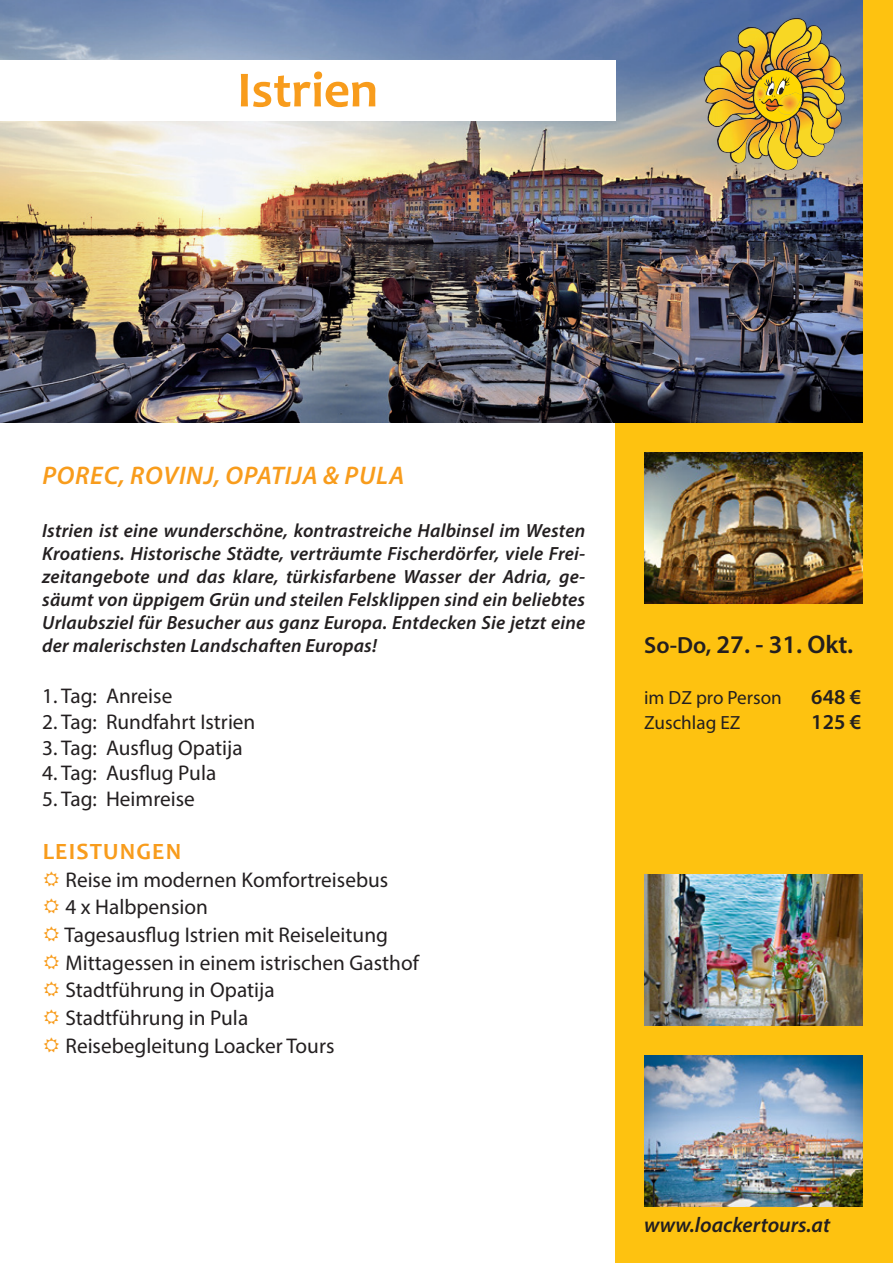
<style>
.page{position:relative;width:893px;height:1263px;background:#fff}
.page>*{position:absolute;margin:0;border:0;box-sizing:border-box;transform-origin:0 0}
.t1{font:700 51.15px "Candara";color:#f89c1c}
.t2{font:italic 600 25.5px "Myriad Pro";letter-spacing:.03em;color:#f89c1c}
.t3{font:600 25.5px "Myriad Pro";color:#231f20}
.t4{font:700 23.4px "Candara";letter-spacing:.05em;color:#f89c1c}
.t5{font:21.3px/27.6px "Myriad Pro";color:#231f20}
.t6{font:italic 600 21.3px "Myriad Pro";color:#231f20}
.t7{font:600 21.3px "Myriad Pro";color:#231f20}
.t8{font:italic 600 19.2px/23px "Myriad Pro";letter-spacing:.01em;color:#231f20;text-align:justify}
.t9{font:19.2px "Myriad Pro";color:#231f20}
.s1{font-size:23.4px}
</style>
<div class="page">
<div style="left:615px;top:0;width:278px;height:1263px;background:#fec210"></div>
<img style="left:0;top:0;width:863px;height:422px">
<div style="left:0;top:60px;width:615px;height:61px;background:#fff"></div>
<img style="left:644px;top:452px;width:219px;height:151px">
<img style="left:644px;top:1056px;width:219px;height:151px">
<img style="left:644px;top:875px;width:219px;height:151px">
<svg style="left:704px;top:18px;width:141px;height:152px;background:#baa049"></svg>
<p class="t1" style="left:237px;top:58px;width:142px">Istrien</p>
<p class="t2" style="left:42px;top:459px;width:363px">POREC, ROVINJ, OPATIJA &amp; PULA</p>
<p class="t8" style="left:42px;top:519px;width:545px">Istrien ist eine wunderschöne, kontrastreiche Halbinsel im Westen Kroatiens. Historische Städte, verträumte Fischerdörfer, viele Frei&shy;zeitangebote und das klare, türkisfarbene Wasser der Adria, ge&shy;säumt von üppigem Grün und steilen Felsklippen sind ein beliebtes Urlaubsziel für Besucher aus ganz Europa. Entdecken Sie jetzt eine der malerischsten Landschaften Europas!</p>
<p class="t5" style="left:42px;top:682px;width:132px">1. Tag: Anreise</p>
<p class="t5" style="left:42px;top:708px;width:215px">2. Tag: Rundfahrt Istrien</p>
<p class="t5" style="left:42px;top:733px;width:202px">3. Tag: Ausflug Opatija</p>
<p class="t5" style="left:42px;top:759px;width:176px">4. Tag: Ausflug Pula</p>
<p class="t5" style="left:42px;top:784px;width:154px">5. Tag: Heimreise</p>
<p class="t4" style="left:43px;top:836px;width:140px">LEISTUNGEN</p>
<p class="t5" style="left:65px;top:865px;width:356px">Reise im modernen Komfortreisebus<br>4 x Halbpension<br>Tagesausflug Istrien mit Reiseleitung<br>Mittagessen in einem istrischen Gasthof<br>Stadtführung in Opatija<br>Stadtführung in Pula<br>Reisebegleitung Loacker Tours</p>
<p class="t3" style="left:644px;top:628px;width:211px"><span class="s1">So-Do,</span> 27. - 31. Okt.</p>
<p class="t9" style="left:644px;top:685px;width:139px">im DZ pro Person</p>
<p class="t7" style="left:811px;top:683px;width:52px">648 €</p>
<p class="t9" style="left:644px;top:711px;width:98px">Zuschlag EZ</p>
<p class="t7" style="left:811px;top:709px;width:52px">125 €</p>
<p class="t6" style="left:644px;top:1211px;width:188px">www.loackertours.at</p>
</div>
